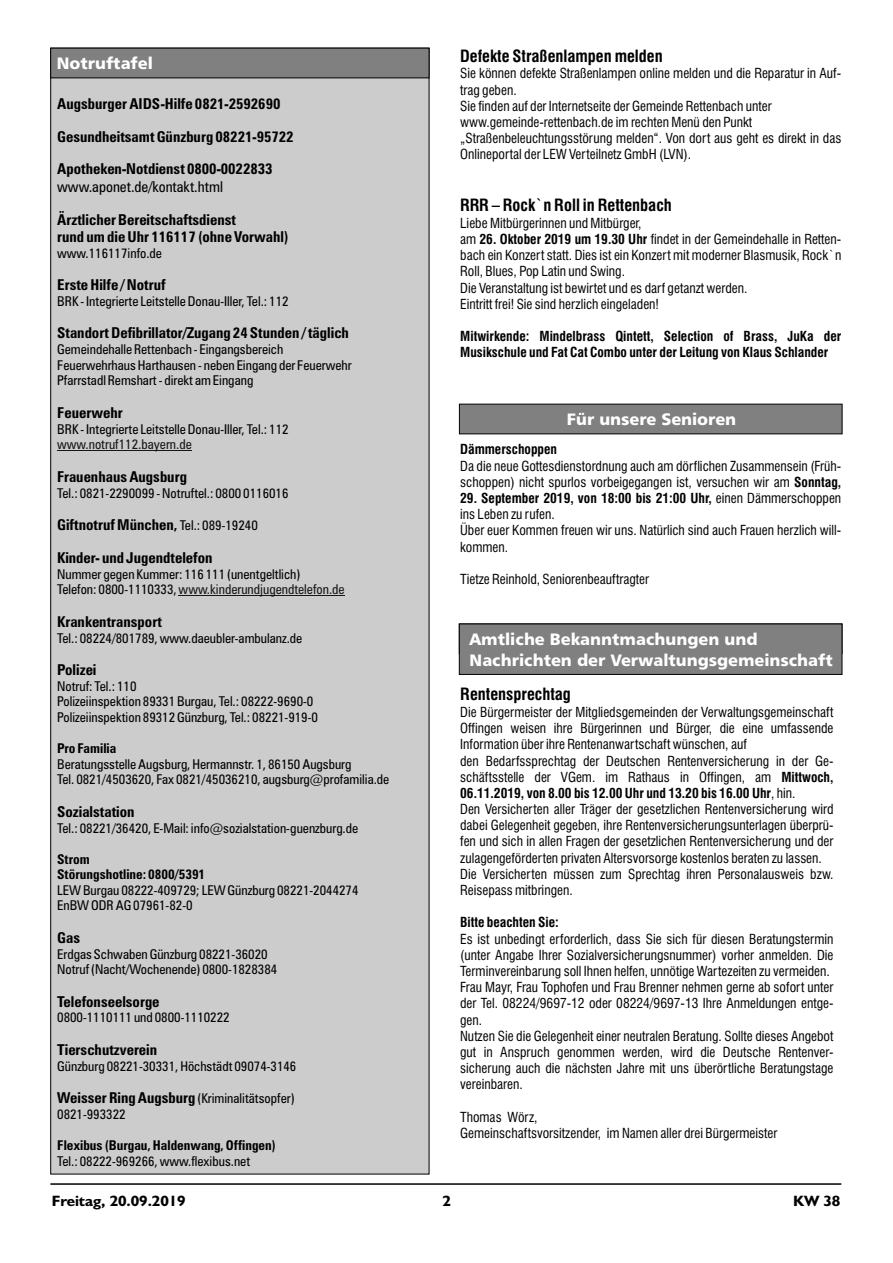
<style>
.page{position:relative;width:893px;height:1263px;background:#fff}
.page>*{position:absolute;margin:0;border:0;box-sizing:border-box;transform-origin:0 0}
.t1{font:16.5px/20.9px "Humanist 777 BT Black B";color:#fff;text-align:center}
.t2{font:700 condensed 16.5px "Swiss 721 BT";color:#000}
.t3{font:700 condensed 15px/32.8px "Zurich BT";color:#000}
.t4{font:condensed 15px "Zurich BT";color:#000}
.t5{font:700 15px "Humanist 521 BT";letter-spacing:-.005em;color:#000;scale:1.04 1}
.t6{font:condensed 13.5px/16.2px "Swiss 721 BT";color:#000}
.t7{font:condensed 13.5px/15.6px "Zurich BT";color:#000}
.t8{font:700 condensed 13.5px/16.2px "Swiss 721 BT";color:#000}
.t9{font:700 condensed 13.5px/15.6px "Zurich BT";color:#000}
.t10{font:condensed 13.5px "Zurich BT";color:#171717}
.s1{font-weight:400;font-size:13.5px}
.s2{color:#171717}
.s3{font-weight:700;font-size:15px}
.s4{font-weight:700}
</style>
<div class="page">
<div style="left:51px;top:48px;width:378px;height:1126px;background:#ccc"></div>
<hr style="left:50px;top:1183px;width:791px;height:2px;background:#000">
<hr style="left:57px;top:450px;width:135px;height:1px;background:#171717">
<hr style="left:179px;top:595px;width:166px;height:1px;background:#171717">
<div style="left:51px;top:48px;width:378px;height:30px;background:#808080;border:1px solid #000"></div>
<div style="left:459px;top:404px;width:383px;height:30px;background:#808080;border:1px solid #000"></div>
<div style="left:459px;top:624px;width:383px;height:51px;background:#808080;border:1px solid #000"></div>
<p class="t1" style="left:57px;top:55px;width:97px">Notruftafel</p>
<p class="t3" style="left:57px;top:89px;width:238px">Augsburger AIDS-Hilfe 0821-2592690<br>Gesundheitsamt Günzburg 08221-95722<br>Apotheken-Notdienst 0800-0022833</p>
<p class="t4" style="left:57px;top:180px;width:167px">www.aponet.de/kontakt.html</p>
<p class="t3" style="left:57px;top:212px;width:233px;line-height:17.2px">Ärztlicher Bereitschaftsdienst<br>rund um die Uhr 116117 (ohne Vorwahl)</p>
<p class="t7" style="left:57px;top:246px;width:106px">www.116117info.de</p>
<p class="t3" style="left:57px;top:270px;width:110px">Erste Hilfe / Notruf</p>
<p class="t7" style="left:57px;top:295px;width:233px">BRK - Integrierte Leitstelle Donau-Iller, Tel.: 112</p>
<p class="t3" style="left:57px;top:318px;width:293px">Standort Defibrillator/Zugang 24 Stunden / täglich</p>
<p class="t7" style="left:57px;top:343px;width:296px">Gemeindehalle Rettenbach - Eingangsbereich<br>Feuerwehrhaus Harthausen - neben Eingang der Feuerwehr<br>Pfarrstadl Remshart - direkt am Eingang</p>
<p class="t3" style="left:57px;top:397px;width:67px">Feuerwehr</p>
<p class="t7" style="left:57px;top:422px;width:233px">BRK - Integrierte Leitstelle Donau-Iller, Tel.: 112</p>
<p class="t3" style="left:57px;top:461px;width:131px">Frauenhaus Augsburg</p>
<p class="t7" style="left:57px;top:486px;width:233px">Tel.: 0821-2290099 - Notruftel.: 0800 0116016</p>
<p class="t3" style="left:57px;top:510px;width:202px">Giftnotruf München, <span class="s1">Tel.: 089-19240<br></span>Kinder- und Jugendtelefon</p>
<p class="t7" style="left:57px;top:567px;width:289px">Nummer gegen Kummer: 116 111 (unentgeltlich)<br>Telefon: 0800-1110333,<span class="s2">www.kinderundjugendtelefon.de</span></p>
<p class="t3" style="left:57px;top:606px;width:106px">Krankentransport</p>
<p class="t7" style="left:57px;top:631px;width:247px">Tel.: 08224/801789, www.daeubler-ambulanz.de</p>
<p class="t3" style="left:57px;top:655px;width:41px">Polizei</p>
<p class="t7" style="left:57px;top:680px;width:262px">Notruf: Tel.: 110<br>Polizeiinspektion 89331 Burgau, Tel.: 08222-9690-0<br>Polizeiinspektion 89312 Günzburg, Tel.: 08221-919-0</p>
<p class="t9" style="left:57px;top:742px;width:61px">Pro Familia</p>
<p class="t7" style="left:57px;top:757px;width:334px">Beratungsstelle Augsburg, Hermannstr. 1, 86150 Augsburg<br>Tel. 0821/4503620, Fax 0821/45036210, augsburg@profamilia.de</p>
<p class="t3" style="left:57px;top:796px;width:79px">Sozialstation</p>
<p class="t7" style="left:57px;top:821px;width:302px">Tel.: 08221/36420, E-Mail: info@sozialstation-guenzburg.de</p>
<p class="t9" style="left:57px;top:852px;width:150px">Strom<br>Störungshotline: 0800/5391</p>
<p class="t7" style="left:57px;top:883px;width:303px">LEW Burgau 08222-409729; LEW Günzburg 08221-2044274<br>EnBW ODR AG 07961-82-0</p>
<p class="t3" style="left:57px;top:922px;width:24px">Gas</p>
<p class="t7" style="left:57px;top:947px;width:222px">Erdgas Schwaben Günzburg 08221-36020<br>Notruf (Nacht/Wochenende) 0800-1828384</p>
<p class="t3" style="left:57px;top:986px;width:104px">Telefonseelsorge</p>
<p class="t7" style="left:57px;top:1011px;width:174px">0800-1110111 und 0800-1110222</p>
<p class="t3" style="left:57px;top:1034px;width:102px">Tierschutzverein</p>
<p class="t7" style="left:57px;top:1059px;width:241px">Günzburg 08221-30331, Höchstädt 09074-3146</p>
<p class="t7" style="left:57px;top:1092px;width:239px"><span class="s3">Weisser Ring Augsburg</span> (Kriminalitätsopfer)<br>0821-993322</p>
<p class="t9" style="left:57px;top:1139px;width:220px">Flexibus (Burgau, Haldenwang, Offingen)</p>
<p class="t7" style="left:57px;top:1154px;width:195px">Tel.: 08222-969266, www.flexibus.net</p>
<p class="t10" style="left:57px;top:439px;width:136px">www.notruf112.bayern.de</p>
<p class="t2" style="left:460px;top:49px;width:204px">Defekte Straßenlampen melden</p>
<p class="t6" style="left:460px;top:67px;width:383px">Sie können defekte Straßenlampen online melden und die Reparatur in Auf&shy;trag geben.<br>Sie finden auf der Internetseite der Gemeinde Rettenbach unter www.gemeinde-rettenbach.de im rechten Menü den Punkt „Straßenbeleuchtungsstörung melden“. Von dort aus geht es direkt in das Onlineportal der LEW Verteilnetz GmbH (LVN).</p>
<p class="t2" style="left:460px;top:198px;width:213px">RRR – Rock`n Roll in Rettenbach</p>
<p class="t6" style="left:460px;top:216px;width:383px">Liebe Mitbürgerinnen und Mitbürger,<br>am <span class="s4">26. Oktober 2019 um 19.30 Uhr</span> findet in der Gemeindehalle in Retten&shy;bach ein Konzert statt. Dies ist ein Konzert mit moderner Blasmusik, Rock`n Roll, Blues, Pop Latin und Swing.<br>Die Veranstaltung ist bewirtet und es darf getanzt werden.<br>Eintritt frei! Sie sind herzlich eingeladen!</p>
<p class="t8" style="left:460px;top:329px;width:383px">Mitwirkende: Mindelbrass Qintett, Selection of Brass, JuKa der<br>Musikschule und Fat Cat Combo unter der Leitung von Klaus Schlander</p>
<p class="t1" style="left:527px;top:409px;width:251px">Amtliche Bekanntmachungen</p>
<p class="t1" style="left:567px;top:410px;width:171px">Für unsere Senioren</p>
<p class="t8" style="left:460px;top:443px;width:98px">Dämmerschoppen</p>
<p class="t6" style="left:460px;top:459px;width:383px">Da die neue Gottesdienstordnung auch am dörflichen Zusammensein (Früh&shy;schoppen) nicht spurlos vorbeigegangen ist, versuchen wir am <span class="s4">Sonntag,</span></p>
<p class="t6" style="left:460px;top:491px;width:383px"><span class="s4">29. September 2019, von 18:00 bis 21:00 Uhr,</span> einen Dämmerschoppen ins Leben zu rufen.<br>Über euer Kommen freuen wir uns. Natürlich sind auch Frauen herzlich will&shy;kommen.</p>
<p class="t6" style="left:460px;top:572px;width:190px">Tietze Reinhold, Seniorenbeauftragter</p>
<p class="t1" style="left:470px;top:630px;width:365px">Für unsere Senioren<br>Nachrichten der Verwaltungsgemeinschaft</p>
<p class="t1" style="left:470px;top:631px;width:289px">Amtliche Bekanntmachungen und</p>
<p class="t2" style="left:460px;top:687px;width:112px">Rentensprechtag</p>
<p class="t6" style="left:460px;top:705px;width:375px">Die Bürgermeister der Mitgliedsgemeinden der Verwaltungsgemeinschaft Offingen weisen ihre Bürgerinnen und Bürger, die eine umfassende Information über ihre Rentenanwartschaft wünschen, auf<br>den Bedarfssprechtag der Deutschen Rentenversicherung in der Ge&shy;schäftsstelle der VGem. im Rathaus in Offingen, am <span class="s4">Mittwoch, 06.11.2019, von 8.00 bis 12.00 Uhr und 13.20 bis 16.00 Uhr</span>, hin.<br>Den Versicherten aller Träger der gesetzlichen Rentenversicherung wird dabei Gelegenheit gegeben, ihre Rentenversicherungsunterlagen überprü&shy;fen und sich in allen Fragen der gesetzlichen Rentenversicherung und der zulagengeförderten privaten Altersvorsorge kostenlos beraten zu lassen.<br>Die Versicherten müssen zum Sprechtag ihren Personalausweis bzw.<br>Reisepass mitbringen.</p>
<p class="t8" style="left:460px;top:916px;width:100px">Bitte beachten Sie:</p>
<p class="t6" style="left:460px;top:932px;width:375px">Es ist unbedingt erforderlich, dass Sie sich für diesen Beratungstermin (unter Angabe Ihrer Sozialversicherungsnummer) vorher anmelden. Die Terminvereinbarung soll Ihnen helfen, unnötige Wartezeiten zu vermeiden.<br>Frau Mayr, Frau Tophofen und Frau Brenner nehmen gerne ab sofort unter der Tel. 08224/9697-12 oder 08224/9697-13 Ihre Anmeldungen entge&shy;gen.<br>Nutzen Sie die Gelegenheit einer neutralen Beratung. Sollte dieses Angebot gut in Anspruch genommen werden, wird die Deutsche Rentenver&shy;sicherung auch die nächsten Jahre mit uns überörtliche Beratungstage vereinbaren.</p>
<p class="t6" style="left:460px;top:1110px;width:319px">Thomas Wörz,<br>Gemeinschaftsvorsitzender, im Namen aller drei Bürgermeister</p>
<p class="t5" style="left:52px;top:1194px;width:130px">Freitag, 20.09.2019</p>
<p class="t5" style="left:442px;top:1194px;width:10px">2</p>
<p class="t5" style="left:793px;top:1194px;width:47px">KW 38</p>
</div>
